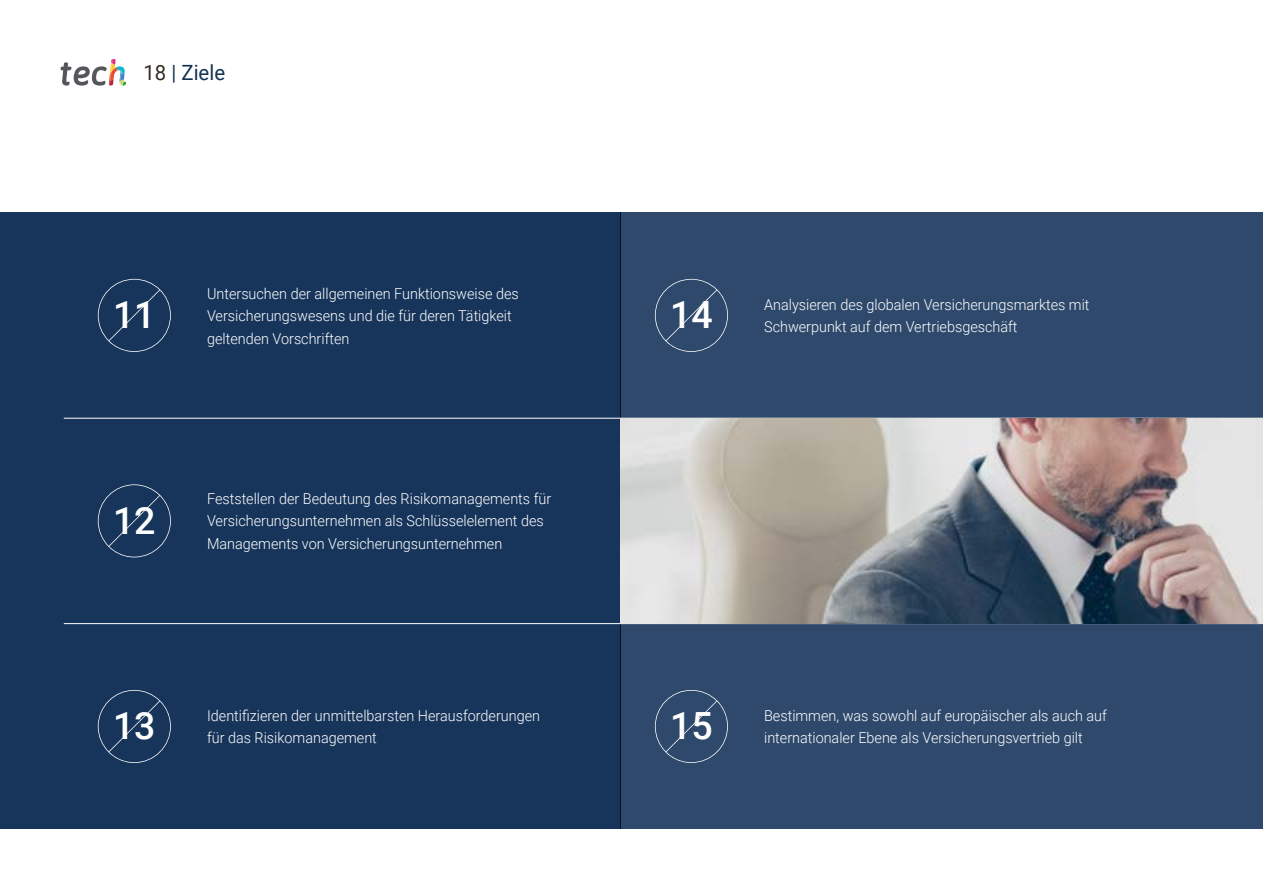
<style>
.page{position:relative;width:1263px;height:893px;background:#fff}
.page>*{position:absolute;margin:0;border:0;box-sizing:border-box;transform-origin:0 0}
.t1{font:500 37.5px "Roboto";color:#fff}
.t2{font:21px "Roboto";color:#123352}
.t3{font:300 15px/22.5px "Roboto";color:#fff;scale:.96 1}
.s1{color:#312e20}
</style>
<div class="page">
<div style="left:0;top:213px;width:621px;height:616px;background:#17355b"></div>
<div style="left:621px;top:213px;width:642px;height:616px;background:#2e496b"></div>
<svg style="left:98px;top:279px;width:73px;height:73px"></svg>
<svg style="left:98px;top:484px;width:73px;height:73px"></svg>
<svg style="left:98px;top:690px;width:73px;height:73px"></svg>
<svg style="left:655px;top:279px;width:73px;height:73px"></svg>
<hr style="left:64px;top:418px;width:1199px;height:1px;background:#fff">
<hr style="left:64px;top:623px;width:1199px;height:1px;background:#fff">
<svg style="left:655px;top:690px;width:73px;height:73px"></svg>
<img style="left:621px;top:418px;width:642px;height:206px">
<svg style="left:61px;top:59px;width:65px;height:27px"></svg>
<h2 class="t2" style="left:144px;top:57px;width:83px"><span class="s1">18</span> | Ziele</h2>
<h1 class="t1" style="left:113px;top:288px;width:44px">11</h1>
<p class="t3" style="left:207px;top:281px;width:326px">Untersuchen der allgemeinen Funktionsweise des<br>Versicherungswesens und die für deren Tätigkeit geltenden Vorschriften</p>
<h1 class="t1" style="left:113px;top:494px;width:44px">12</h1>
<p class="t3" style="left:207px;top:487px;width:360px">Feststellen der Bedeutung des Risikomanagements für<br>Versicherungsunternehmen als Schlüsselelement des<br>Managements von Versicherungsunternehmen</p>
<h1 class="t1" style="left:113px;top:699px;width:44px">13</h1>
<p class="t3" style="left:207px;top:704px;width:348px">Identifizieren der unmittelbarsten Herausforderungen für das Risikomanagement</p>
<h1 class="t1" style="left:670px;top:288px;width:44px">14</h1>
<p class="t3" style="left:764px;top:293px;width:340px">Analysieren des globalen Versicherungsmarktes mit<br>Schwerpunkt auf dem Vertriebsgeschäft</p>
<h1 class="t1" style="left:670px;top:699px;width:44px">15</h1>
<p class="t3" style="left:764px;top:704px;width:358px">Bestimmen, was sowohl auf europäischer als auch auf internationaler Ebene als Versicherungsvertrieb gilt</p>
</div>
